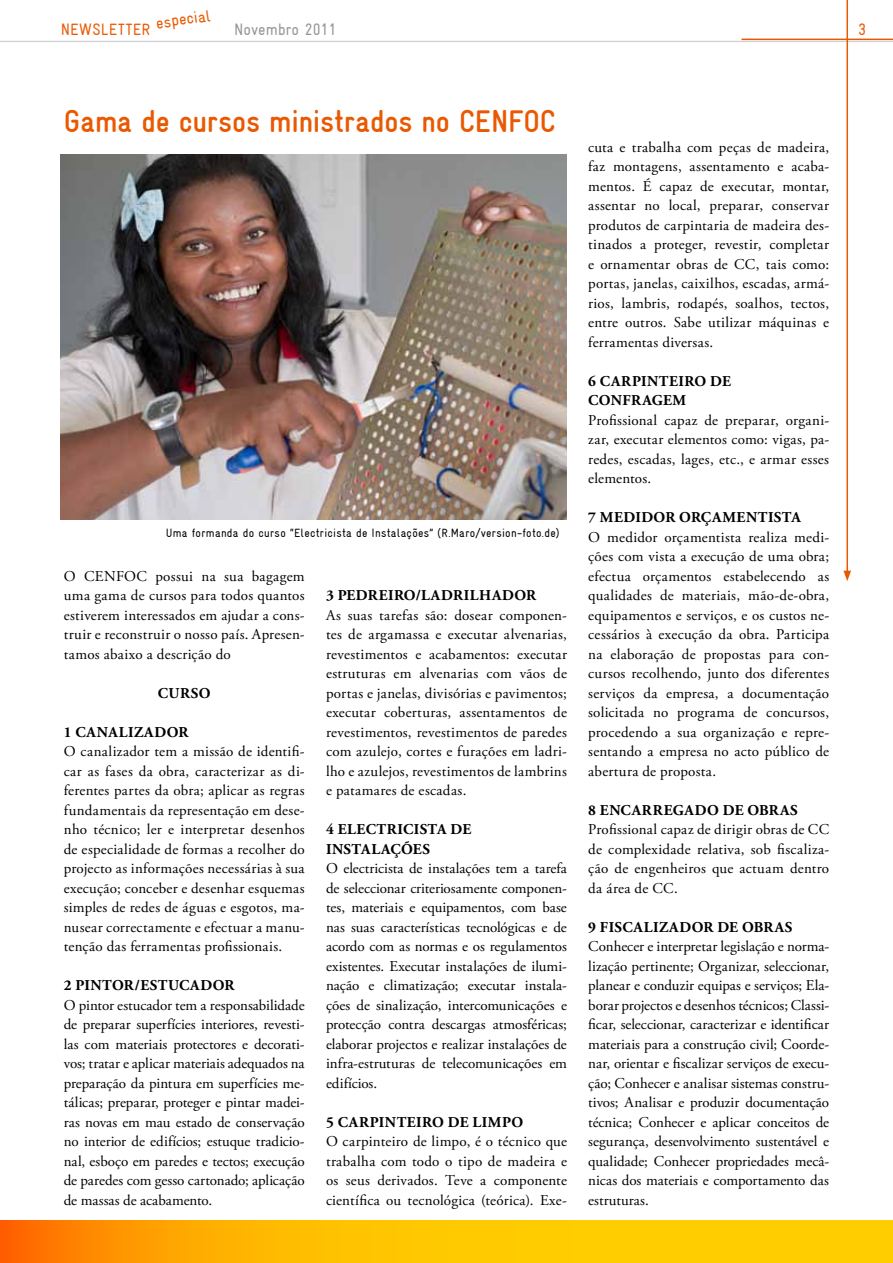
<style>
.page{position:relative;width:893px;height:1263px;background:#fff}
.page>*{position:absolute;margin:0;border:0;box-sizing:border-box;transform-origin:0 0}
.t1{font:700 condensed 31.5px "Gravur";color:#ea5901}
.t2{font:condensed 16.5px "Gravur";letter-spacing:.02em;color:#ea5901}
.t3{font:condensed 16.5px "Gravur";color:#7a7b7a}
.t4{font:15px/19.5px "Adobe Garamond Pro";letter-spacing:.01em;color:#000;text-align:justify}
.t5{font:700 15px/19.5px "Adobe Garamond Pro";letter-spacing:.03em;color:#000}
.t6{font:700 15px "Adobe Garamond Pro";letter-spacing:.05em;color:#000}
.t7{font:condensed 12px "Gravur";letter-spacing:.025em;color:#000}
</style>
<div class="page">
<hr style="left:0;top:41px;width:893px;height:1px;background:#cfd0d0">
<hr style="left:741px;top:39px;width:152px;height:1px;background:#ea5901">
<hr style="left:846px;top:0;width:2px;height:573px;background:#ea5901">
<svg style="left:843px;top:571px;width:8px;height:10px"></svg>
<svg style="left:0;top:1220px;width:893px;height:43px;background:#ffb900"></svg>
<img style="left:61px;top:155px;width:506px;height:364px">
<p class="t2" style="left:155px;top:14px;width:56px;rotate:-8deg">especial</p>
<p class="t2" style="left:61px;top:20px;width:91px">NEWSLETTER</p>
<p class="t3" style="left:234px;top:20px;width:104px">Novembro 2011</p>
<p class="t2" style="left:858px;top:20px;width:9px">3</p>
<h1 class="t1" style="left:64px;top:104px;width:493px">Gama de cursos ministrados no CENFOC</h1>
<p class="t7" style="left:166px;top:526px;width:395px">Uma formanda do curso “Electricista de Instalações” (R.Maro/version-foto.de)</p>
<p class="t4" style="left:64px;top:567px;width:242px">O CENFOC possui na sua bagagem uma gama de cursos para todos quantos estiverem interessados em ajudar a cons&shy;truir e reconstruir o nosso país. Apresen&shy;tamos abaixo a descrição do</p>
<p class="t5" style="left:158px;top:683px;width:54px">CURSO</p>
<p class="t5" style="left:64px;top:722px;width:126px">1 CANALIZADOR</p>
<p class="t4" style="left:64px;top:742px;width:242px">O canalizador tem a missão de identifi&shy;car as fases da obra, caracterizar as di&shy;ferentes partes da obra; aplicar as regras fundamentais da representação em dese&shy;nho técnico; ler e interpretar desenhos de especialidade de formas a recolher do projecto as informações necessárias à sua execução; conceber e desenhar esquemas simples de redes de águas e esgotos, ma&shy;nusear correctamente e efectuar a manu&shy;tenção das ferramentas profissionais.</p>
<p class="t5" style="left:64px;top:976px;width:172px">2 PINTOR/ESTUCADOR</p>
<p class="t4" style="left:64px;top:996px;width:242px">O pintor estucador tem a responsabilidade de preparar superfícies interiores, revesti&shy;las com materiais protectores e decorati&shy;vos; tratar e aplicar materiais adequados na preparação da pintura em superfícies me&shy;tálicas; preparar, proteger e pintar madei&shy;ras novas em mau estado de conservação no interior de edifícios; estuque tradicio&shy;nal, esboço em paredes e tectos; execução de paredes com gesso cartonado; aplicação de massas de acabamento.</p>
<p class="t5" style="left:326px;top:586px;width:212px">3 PEDREIRO/LADRILHADOR</p>
<p class="t4" style="left:326px;top:606px;width:242px">As suas tarefas são: dosear componen&shy;tes de argamassa e executar alvenarias, revestimentos e acabamentos: executar estruturas em alvenarias com vãos de portas e janelas, divisórias e pavimentos; executar coberturas, assentamentos de revestimentos, revestimentos de paredes com azulejo, cortes e furações em ladri&shy;lho e azulejos, revestimentos de lambrins e patamares de escadas.</p>
<p class="t5" style="left:326px;top:820px;width:147px">4 ELECTRICISTA DE<br>INSTALAÇÕES</p>
<p class="t4" style="left:326px;top:859px;width:242px">O electricista de instalações tem a tarefa de seleccionar criteriosamente componen&shy;tes, materiais e equipamentos, com base nas suas características tecnológicas e de acordo com as normas e os regulamentos existentes. Executar instalações de ilumi&shy;nação e climatização; executar instala&shy;ções de sinalização, intercomunicações e protecção contra descargas atmosféricas; elaborar projectos e realizar instalações de infra-estruturas de telecomunicações em edifícios.</p>
<p class="t5" style="left:326px;top:1112px;width:199px">5 CARPINTEIRO DE LIMPO</p>
<p class="t4" style="left:326px;top:1132px;width:242px">O carpinteiro de limpo, é o técnico que trabalha com todo o tipo de madeira e os seus derivados. Teve a componente científica ou tecnológica (teórica). Exe-</p>
<p class="t4" style="left:588px;top:138px;width:242px">cuta e trabalha com peças de madeira, faz montagens, assentamento e acaba&shy;mentos. É capaz de executar, montar, assentar no local, preparar, conservar produtos de carpintaria de madeira des&shy;tinados a proteger, revestir, completar e ornamentar obras de CC, tais como: portas, janelas, caixilhos, escadas, armá&shy;rios, lambris, rodapés, soalhos, tectos, entre outros. Sabe utilizar máquinas e ferramentas diversas.</p>
<p class="t5" style="left:588px;top:371px;width:144px">6 CARPINTEIRO DE<br>CONFRAGEM</p>
<p class="t4" style="left:588px;top:411px;width:242px">Profissional capaz de preparar, organi&shy;zar, executar elementos como: vigas, pa&shy;redes, escadas, lages, etc., e armar esses elementos.</p>
<p class="t5" style="left:588px;top:508px;width:214px">7 MEDIDOR ORÇAMENTISTA</p>
<p class="t4" style="left:588px;top:528px;width:242px">O medidor orçamentista realiza medi&shy;ções com vista a execução de uma obra; efectua orçamentos estabelecendo as qualidades de materiais, mão-de-obra, equipamentos e serviços, e os custos ne&shy;cessários à execução da obra. Participa na elaboração de propostas para con&shy;cursos recolhendo, junto dos diferentes serviços da empresa, a documentação solicitada no programa de concursos, procedendo a sua organização e repre&shy;sentando a empresa no acto público de abertura de proposta.</p>
<p class="t6" style="left:588px;top:801px;width:211px">8 ENCARREGADO DE OBRAS</p>
<p class="t4" style="left:588px;top:820px;width:242px">Profissional capaz de dirigir obras de CC de complexidade relativa, sob fiscaliza&shy;ção de engenheiros que actuam dentro da área de CC.</p>
<p class="t5" style="left:588px;top:917px;width:206px">9 FISCALIZADOR DE OBRAS</p>
<p class="t4" style="left:588px;top:937px;width:242px">Conhecer e interpretar legislação e norma&shy;lização pertinente; Organizar, seleccionar, planear e conduzir equipas e serviços; Ela&shy;borar projectos e desenhos técnicos; Classi&shy;ficar, seleccionar, caracterizar e identificar materiais para a construção civil; Coorde&shy;nar, orientar e fiscalizar serviços de execu&shy;ção; Conhecer e analisar sistemas constru&shy;tivos; Analisar e produzir documentação técnica; Conhecer e aplicar conceitos de segurança, desenvolvimento sustentável e qualidade; Conhecer propriedades mecâ&shy;nicas dos materiais e comportamento das estruturas.</p>
</div>
